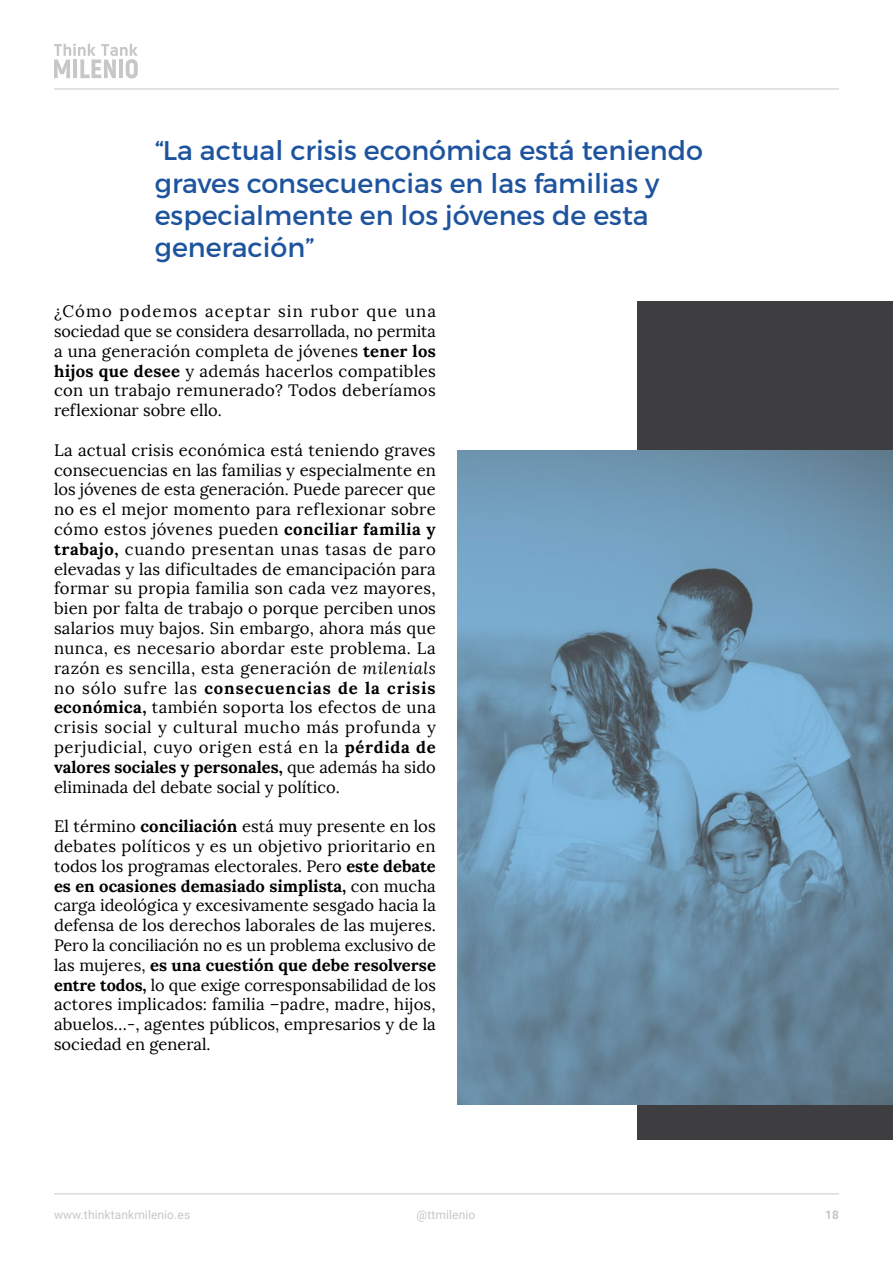
<style>
.page{position:relative;width:893px;height:1263px;background:#fff}
.page>*{position:absolute;margin:0;border:0;box-sizing:border-box;transform-origin:0 0}
.t1{font:27px/32.4px "Montserrat";color:#1e549e}
.t2{font:16.5px/19.8px "Lora";color:#000;text-align:justify}
.t3{font:12px "Roboto";letter-spacing:.01em;color:#c6c7c8}
.t4{font:700 12px "Roboto";color:#c6c7c8}
.s1{font-weight:700}
.s2{font-style:italic}
</style>
<div class="page">
<svg style="left:54px;top:44px;width:84px;height:34px"></svg>
<hr style="left:54px;top:89px;width:785px;height:1px;background:#c6c7c8">
<hr style="left:54px;top:1193px;width:785px;height:1px;background:#c6c7c8">
<div style="left:637px;top:302px;width:256px;height:838px;background:#3e3d40"></div>
<img style="left:457px;top:450px;width:436px;height:654px">
<h1 class="t1" style="left:155px;top:134px;width:550px">“La actual crisis económica está teniendo graves consecuencias en las familias y especialmente en los jóvenes de esta generación”</h1>
<p class="t2" style="left:54px;top:302px;width:383px">¿Cómo podemos aceptar sin rubor que una sociedad que se considera desarrollada, no permita a una generación completa de jóvenes <span class="s1">tener los hijos que desee</span> y además hacerlos compatibles con un trabajo remunerado? Todos deberíamos reflexionar sobre ello.</p>
<p class="t2" style="left:54px;top:440px;width:383px">La actual crisis económica está teniendo graves consecuencias en las familias y especialmente en los jóvenes de esta generación. Puede parecer que no es el mejor momento para reflexionar sobre cómo estos jóvenes pueden <span class="s1">conciliar familia y trabajo,</span> cuando presentan unas tasas de paro elevadas y las dificultades de emancipación para formar su propia familia son cada vez mayores, bien por falta de trabajo o porque perciben unos salarios muy bajos. Sin embargo, ahora más que nunca, es necesario abordar este problema. La razón es sencilla, esta generación de <span class="s2">milenials </span>no sólo sufre las <span class="s1">consecuencias de la crisis económica,</span> también soporta los efectos de una crisis social y cultural mucho más profunda y perjudicial, cuyo origen está en la <span class="s1">pérdida de valores sociales y personales,</span> que además ha sido eliminada del debate social y político.</p>
<p class="t2" style="left:54px;top:816px;width:383px">El término <span class="s1">conciliación</span> está muy presente en los debates políticos y es un objetivo prioritario en todos los programas electorales. Pero <span class="s1">este debate es en ocasiones demasiado simplista,</span> con mucha carga ideológica y excesivamente sesgado hacia la defensa de los derechos laborales de las mujeres.<br>Pero la conciliación no es un problema exclusivo de las mujeres, <span class="s1">es una cuestión que debe resolverse entre todos,</span> lo que exige corresponsabilidad de los actores implicados: familia –padre, madre, hijos, abuelos…-, agentes públicos, empresarios y de la sociedad en general.</p>
<p class="t3" style="left:54px;top:1206px;width:138px">www.thinktankmilenio.es</p>
<p class="t3" style="left:417px;top:1206px;width:60px">@ttmilenio</p>
<p class="t4" style="left:825px;top:1206px;width:15px">18</p>
</div>
